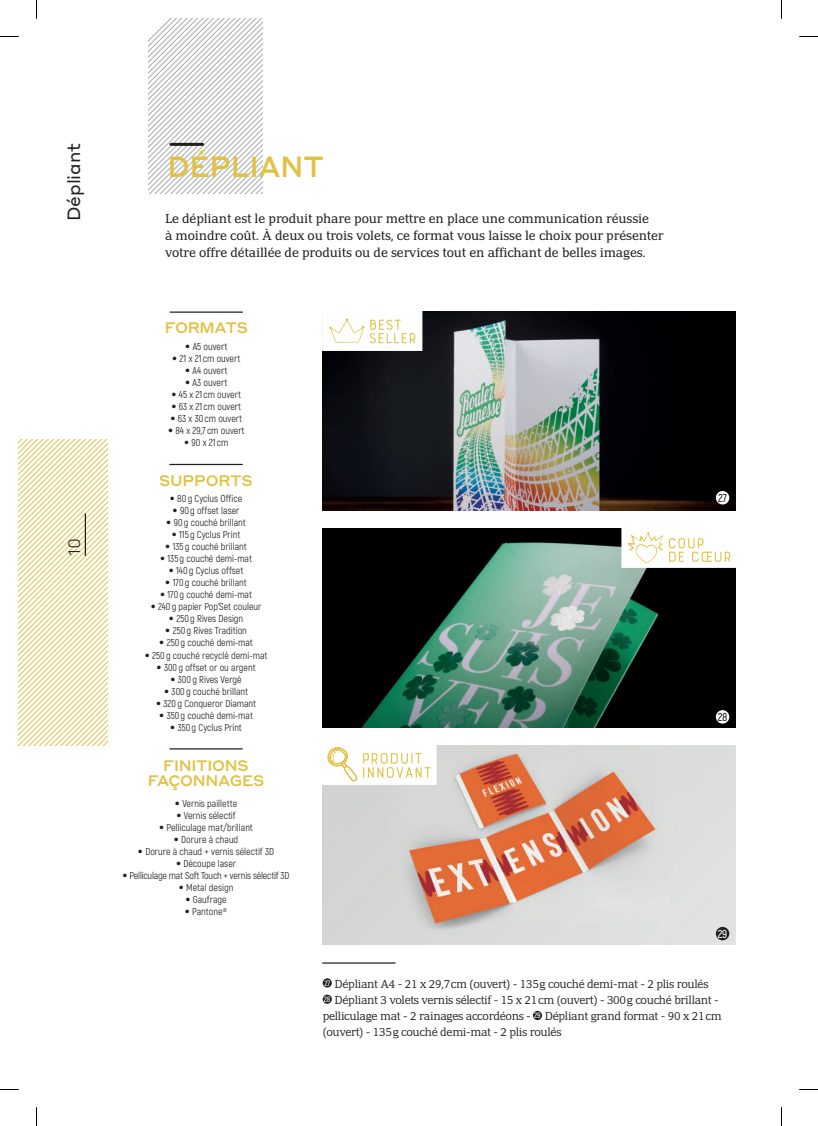
<style>
.page{position:relative;width:818px;height:1126px;background:#fff}
.page>*{position:absolute;margin:0;border:0;box-sizing:border-box;transform-origin:0 0}
.t1{font:500 28.75px "Styrene A";color:#e1c247;scale:.92 1}
.t2{font:17.5px "Styrene A";color:#231f20}
.t3{font:300 16.25px "Styrene A";color:#231f20}
.t4{font:500 15px/15px "Styrene A";letter-spacing:-.02em;color:#e1c247;text-align:center}
.t5{font:12.5px/16.6px "Adamant BG";letter-spacing:-.01em;color:#231f20}
.t6{font:600 11.5px "Akrobat";color:#231f20}
.t7{font:600 11.5px "Akrobat";color:#fff}
.t8{font:300 11.25px/16.2px "PF Adamant Pro";letter-spacing:-.03em;color:#231f20}
.t9{font:10px "Akrobat";color:#231f20}
.t10{font:10px "Akrobat";letter-spacing:-.02em;color:#231f20}
.s1{font-family:"Helvetica Neue LT Std";font-weight:300;font-stretch:condensed}
</style>
<div class="page">
<svg style="left:19px;top:439px;width:88px;height:306px"></svg>
<svg style="left:149px;top:19px;width:113px;height:174px"></svg>
<hr style="left:170px;top:311px;width:72px;height:2px;background:#231f20">
<img style="left:322px;top:311px;width:412px;height:199px">
<img style="left:322px;top:528px;width:412px;height:199px">
<img style="left:322px;top:745px;width:412px;height:199px">
<hr style="left:170px;top:748px;width:72px;height:1px;background:#231f20">
<hr style="left:170px;top:464px;width:72px;height:1px;background:#231f20">
<div style="left:322px;top:978px;width:9px;height:9px;background:#231f20;border-radius:50%"></div>
<div style="left:322px;top:994px;width:9px;height:9px;background:#231f20;border-radius:50%"></div>
<svg style="left:532px;top:1010px;width:9px;height:9px"></svg>
<hr style="left:322px;top:962px;width:73px;height:1px;background:#231f20">
<hr style="left:171px;top:143px;width:31px;height:3px;background:#231f20">
<div style="left:322px;top:311px;width:100px;height:40px;background:#fff;border:1px solid #fff"></div>
<svg style="left:329px;top:318px;width:86px;height:25px"></svg>
<div style="left:621px;top:528px;width:114px;height:40px;background:#fff;border:1px solid #fff"></div>
<svg style="left:627px;top:531px;width:35px;height:32px"></svg>
<svg style="left:668px;top:538px;width:61px;height:24px"></svg>
<div style="left:322px;top:744px;width:114px;height:40px;background:#fff"></div>
<svg style="left:363px;top:752px;width:67px;height:25px"></svg>
<svg style="left:327px;top:747px;width:30px;height:34px"></svg>
<hr style="left:85px;top:513px;width:1px;height:43px;background:#231f20">
<div style="left:715px;top:491px;width:13px;height:13px;background:#fff;border-radius:50%"></div>
<div style="left:715px;top:710px;width:13px;height:13px;background:#fff;border-radius:50%"></div>
<div style="left:715px;top:926px;width:13px;height:14px;background:#231f20;border-radius:50%"></div>
<svg style="left:0;top:36px;width:19px;height:1px"></svg>
<svg style="left:799px;top:36px;width:18px;height:1px"></svg>
<svg style="left:0;top:1089px;width:19px;height:1px"></svg>
<svg style="left:799px;top:1089px;width:18px;height:1px"></svg>
<svg style="left:36px;top:0;width:1px;height:19px"></svg>
<svg style="left:36px;top:1107px;width:1px;height:18px"></svg>
<h2 class="t2" style="left:59px;top:221px;width:80px;rotate:-90deg">Dépliant</h2>
<h3 class="t3" style="left:61px;top:556px;width:20px;rotate:-90deg">10</h3>
<h1 class="t1" style="left:168px;top:142px;width:171px">DÉPLIANT</h1>
<p class="t5" style="left:165px;top:211px;width:499px">Le dépliant est le produit phare pour mettre en place une communication réussie<br>à moindre coût. À deux ou trois volets, ce format vous laisse le choix pour présenter votre offre détaillée de produits ou de services tout en affichant de belles images.</p>
<h3 class="t4" style="left:165px;top:319px;width:85px">FORMATS</h3>
<p class="t9" style="left:185px;top:340px;width:44px"><span class="s1">•</span> A5 ouvert</p>
<p class="t9" style="left:172px;top:352px;width:70px"><span class="s1">•</span> 21 x 21 cm ouvert</p>
<p class="t9" style="left:185px;top:364px;width:44px"><span class="s1">•</span> A4 ouvert</p>
<p class="t9" style="left:185px;top:376px;width:44px"><span class="s1">•</span> A3 ouvert</p>
<p class="t9" style="left:171px;top:388px;width:71px"><span class="s1">•</span> 45 x 21 cm ouvert</p>
<p class="t9" style="left:171px;top:400px;width:71px"><span class="s1">•</span> 63 x 21 cm ouvert</p>
<p class="t9" style="left:170px;top:412px;width:73px"><span class="s1">•</span> 63 x 30 cm ouvert</p>
<p class="t9" style="left:168px;top:424px;width:78px"><span class="s1">•</span> 84 x 29,7 cm ouvert</p>
<p class="t9" style="left:184px;top:436px;width:46px"><span class="s1">•</span> 90 x 21 cm</p>
<h3 class="t4" style="left:159px;top:471px;width:95px">SUPPORTS</h3>
<p class="t9" style="left:170px;top:493px;width:74px"><span class="s1">•</span> 80 g Cyclus Office</p>
<p class="t9" style="left:172px;top:505px;width:68px"><span class="s1">•</span> 90 g offset laser</p>
<p class="t9" style="left:166px;top:517px;width:81px"><span class="s1">•</span> 90 g couché brillant</p>
<p class="t9" style="left:172px;top:529px;width:70px"><span class="s1">•</span> 115 g Cyclus Print</p>
<p class="t9" style="left:165px;top:541px;width:83px"><span class="s1">•</span> 135 g couché brillant</p>
<p class="t9" style="left:160px;top:553px;width:93px"><span class="s1">•</span> 135 g couché demi-mat</p>
<p class="t9" style="left:169px;top:565px;width:76px"><span class="s1">•</span> 140 g Cyclus offset</p>
<p class="t9" style="left:165px;top:577px;width:83px"><span class="s1">•</span> 170 g couché brillant</p>
<p class="t9" style="left:160px;top:589px;width:93px"><span class="s1">•</span> 170 g couché demi-mat</p>
<p class="t9" style="left:151px;top:601px;width:112px"><span class="s1">•</span> 240 g papier Pop’Set couleur</p>
<p class="t9" style="left:169px;top:613px;width:76px"><span class="s1">•</span> 250 g Rives Design</p>
<p class="t9" style="left:165px;top:625px;width:83px"><span class="s1">•</span> 250 g Rives Tradition</p>
<p class="t9" style="left:159px;top:637px;width:95px"><span class="s1">•</span> 250 g couché demi-mat</p>
<p class="t9" style="left:145px;top:649px;width:124px"><span class="s1">•</span> 250 g couché recyclé demi-mat</p>
<p class="t9" style="left:156px;top:661px;width:100px"><span class="s1">•</span> 300 g offset or ou argent</p>
<p class="t9" style="left:170px;top:673px;width:73px"><span class="s1">•</span> 300 g Rives Vergé</p>
<p class="t9" style="left:164px;top:685px;width:85px"><span class="s1">•</span> 300 g couché brillant</p>
<p class="t9" style="left:156px;top:697px;width:102px"><span class="s1">•</span> 320 g Conqueror Diamant</p>
<p class="t9" style="left:159px;top:709px;width:95px"><span class="s1">•</span> 350 g couché demi-mat</p>
<p class="t9" style="left:170px;top:721px;width:73px"><span class="s1">•</span> 350 g Cyclus Print</p>
<h3 class="t4" style="left:148px;top:756px;width:118px">FINITIONS<br>FAÇONNAGES</h3>
<p class="t9" style="left:175px;top:797px;width:64px"><span class="s1">•</span> Vernis paillette</p>
<p class="t9" style="left:176px;top:809px;width:61px"><span class="s1">•</span> Vernis sélectif</p>
<p class="t9" style="left:159px;top:821px;width:95px"><span class="s1">•</span> Pelliculage mat/brillant</p>
<p class="t9" style="left:174px;top:833px;width:66px"><span class="s1">•</span> Dorure à chaud</p>
<p class="t9" style="left:138px;top:845px;width:138px"><span class="s1">•</span> Dorure à chaud + vernis sélectif 3D</p>
<p class="t9" style="left:176px;top:857px;width:62px"><span class="s1">•</span> Découpe laser</p>
<p class="t10" style="left:122px;top:869px;width:168px"><span class="s1">•</span> Pelliculage mat Soft Touch + vernis sélectif 3D</p>
<p class="t9" style="left:179px;top:881px;width:56px"><span class="s1">•</span> Metal design</p>
<p class="t9" style="left:185px;top:893px;width:43px"><span class="s1">•</span> Gaufrage</p>
<p class="t9" style="left:185px;top:905px;width:44px"><span class="s1">•</span> Pantone®</p>
<p class="t6" style="left:717px;top:491px;width:10px">27</p>
<p class="t6" style="left:717px;top:710px;width:11px">28</p>
<p class="t7" style="left:717px;top:926px;width:11px">29</p>
<p class="t8" style="left:322px;top:975px;width:400px"><sup>27</sup> Dépliant A4 - 21 x 29,7cm (ouvert) - 135g couché demi-mat - 2 plis roulés<br><sup>28</sup> Dépliant 3 volets vernis sélectif - 15 x 21cm (ouvert) - 300g couché brillant - pelliculage mat - 2 rainages accordéons - <sup>29</sup> Dépliant grand format - 90 x 21cm (ouvert) - 135g couché demi-mat - 2 plis roulés</p>
</div>
